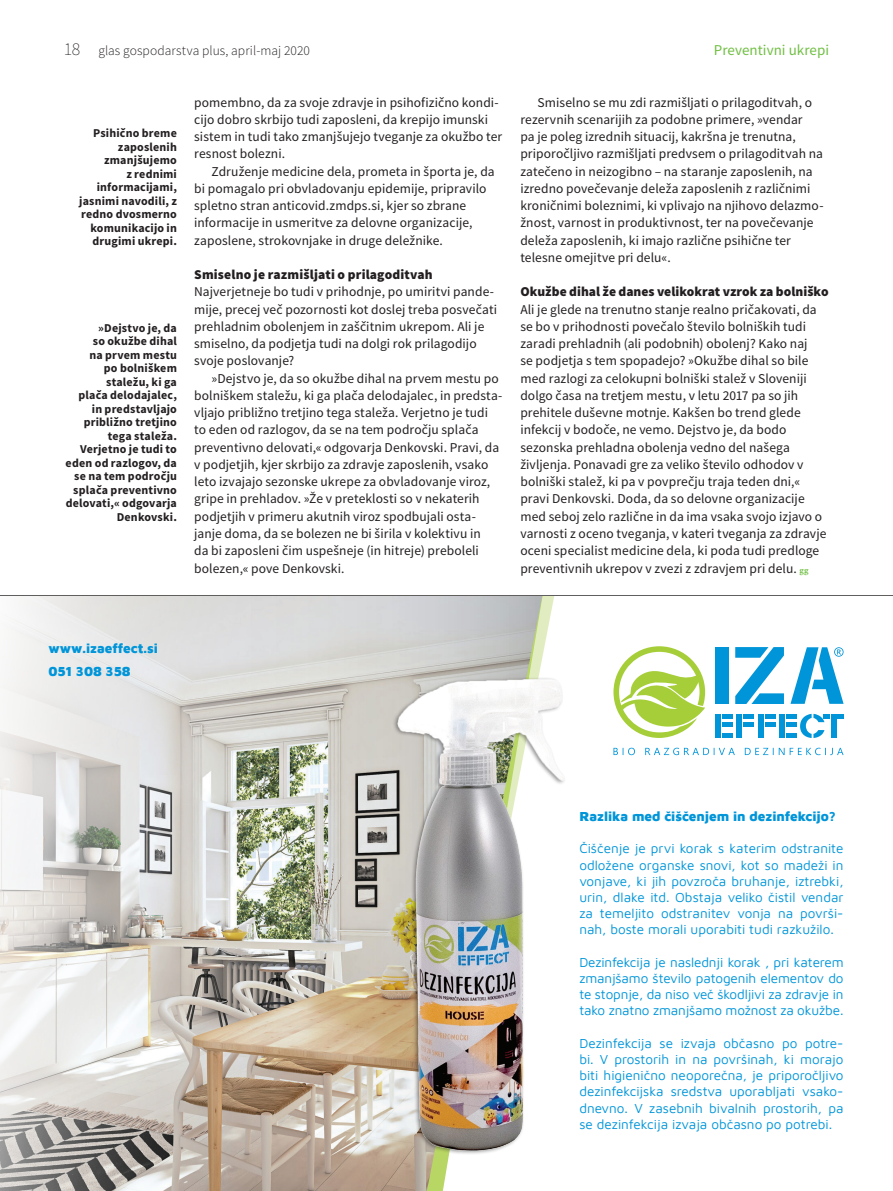
<style>
.page{position:relative;width:893px;height:1191px;background:#fff}
.page>*{position:absolute;margin:0;border:0;box-sizing:border-box;transform-origin:0 0}
.t1{font:15px "Source Sans Pro";letter-spacing:.005em;color:#71bf44}
.besedilo{font:13.5px/17.2px "Source Sans Pro";letter-spacing:.005em;color:#231f20}
.besedilo_prvi{font:13.5px/17.2px "Source Sans Pro";letter-spacing:.005em;color:#231f20}
.t2{font:13.5px/16.2px "Maven Pro";color:#0095d9;text-align:justify}
.mednaslov{font:900 13.5px "Source Sans Pro";letter-spacing:.005em;color:#231f20}
.t3{font:900 13.5px/22.5px "Maven Pro";color:#0095d9}
.t4{font:300 13.5px "Source Sans Pro";letter-spacing:.005em;color:#231f20}
.rob_poudarek{font:700 12px/13.5px "Source Sans Pro";letter-spacing:.015em;color:#231f20;text-align:right}
.s1{font-weight:200;font-size:18px}
.s2{font-family:"Minion Pro";font-weight:700;font-size:9px;color:#71bf44}
</style>
<div class="page">
<div style="left:831px;top:714px;width:5px;height:24px;background:#0095d9"></div>
<svg style="left:837px;top:714px;width:6px;height:5px"></svg>
<hr style="left:787px;top:722px;width:10px;height:4px;background:#0095d9">
<div style="left:787px;top:733px;width:10px;height:5px;background:#0095d9"></div>
<div style="left:779px;top:714px;width:6px;height:24px;background:#0095d9"></div>
<hr style="left:787px;top:714px;width:10px;height:4px;background:#0095d9">
<hr style="left:765px;top:722px;width:10px;height:4px;background:#0095d9">
<div style="left:758px;top:714px;width:5px;height:24px;background:#0095d9"></div>
<hr style="left:765px;top:714px;width:10px;height:4px;background:#0095d9">
<hr style="left:722px;top:722px;width:11px;height:4px;background:#0095d9">
<div style="left:722px;top:733px;width:11px;height:5px;background:#0095d9"></div>
<div style="left:715px;top:714px;width:6px;height:24px;background:#0095d9"></div>
<hr style="left:722px;top:714px;width:11px;height:4px;background:#0095d9">
<hr style="left:744px;top:722px;width:10px;height:4px;background:#0095d9">
<div style="left:736px;top:714px;width:6px;height:24px;background:#0095d9"></div>
<hr style="left:744px;top:714px;width:10px;height:4px;background:#0095d9">
<svg style="left:800px;top:714px;width:30px;height:24px"></svg>
<svg style="left:618px;top:646px;width:87px;height:92px"></svg>
<svg style="left:735px;top:647px;width:49px;height:57px"></svg>
<div style="left:715px;top:647px;width:14px;height:57px;background:#0095d9"></div>
<svg style="left:790px;top:647px;width:54px;height:57px"></svg>
<svg style="left:622px;top:747px;width:222px;height:8px"></svg>
<img style="left:251px;top:596px;width:293px;height:595px">
<img style="left:341px;top:627px;width:277px;height:531px">
<svg style="left:0;top:596px;width:251px;height:595px"></svg>
<hr style="left:0;top:595px;width:893px;height:1px;background:#615e5e">
<p class="t4" style="left:64px;top:42px;width:248px"><span class="s1">18</span> glas gospodarstva plus, april-maj 2020</p>
<p class="t1" style="left:714px;top:40px;width:117px">Preventivni ukrepi</p>
<p class="rob_poudarek" style="left:79px;top:126px;width:99px">Psihično breme zaposlenih zmanjšujemo<br>z rednimi informacijami, jasnimi navodili, z redno dvosmerno komunikacijo in drugimi ukrepi.</p>
<p class="rob_poudarek" style="left:66px;top:321px;width:113px">»Dejstvo je, da<br>so okužbe dihal<br>na prvem mestu<br>po bolniškem staležu, ki ga<br>plača delodajalec, in predstavljajo približno tretjino tega staleža.<br>Verjetno je tudi to eden od razlogov, da se na tem področju splača preventivno delovati,« odgovarja<br>Denkovski.</p>
<p class="besedilo_prvi" style="left:194px;top:93px;width:310px">pomembno, da za svoje zdravje in psihofizično kondi&shy;cijo dobro skrbijo tudi zaposleni, da krepijo imunski sistem in tudi tako zmanjšujejo tveganje za okužbo ter resnost bolezni.</p>
<p class="besedilo" style="left:194px;top:162px;width:302px;text-indent:17px">Združenje medicine dela, prometa in športa je, da bi pomagalo pri obvladovanju epidemije, pripravilo spletno stran anticovid.zmdps.si, kjer so zbrane informacije in usmeritve za delovne organizacije, zaposlene, strokovnjake in druge deležnike.</p>
<p class="mednaslov" style="left:194px;top:265px;width:240px">Smiselno je razmišljati o prilagoditvah</p>
<p class="besedilo_prvi" style="left:194px;top:283px;width:304px">Najverjetneje bo tudi v prihodnje, po umiritvi pande&shy;mije, precej več pozornosti kot doslej treba posvečati prehladnim obolenjem in zaščitnim ukrepom. Ali je smiselno, da podjetja tudi na dolgi rok prilagodijo svoje poslovanje?</p>
<p class="besedilo" style="left:194px;top:369px;width:310px;text-indent:17px">»Dejstvo je, da so okužbe dihal na prvem mestu po bolniškem staležu, ki ga plača delodajalec, in predsta&shy;vljajo približno tretjino tega staleža. Verjetno je tudi to eden od razlogov, da se na tem področju splača preventivno delovati,« odgovarja Denkovski. Pravi, da v podjetjih, kjer skrbijo za zdravje zaposlenih, vsako leto izvajajo sezonske ukrepe za obvladovanje viroz, gripe in prehladov. »Že v preteklosti so v nekaterih podjetjih v primeru akutnih viroz spodbujali osta&shy;janje doma, da se bolezen ne bi širila v kolektivu in<br>da bi zaposleni čim uspešneje (in hitreje) preboleli bolezen,« pove Denkovski.</p>
<p class="besedilo" style="left:520px;top:93px;width:305px;text-indent:17px">Smiselno se mu zdi razmišljati o prilagoditvah, o rezervnih scenarijih za podobne primere, »vendar<br>pa je poleg izrednih situacij, kakršna je trenutna, priporočljivo razmišljati predvsem o prilagoditvah na zatečeno in neizogibno – na staranje zaposlenih, na izredno povečevanje deleža zaposlenih z različnimi kroničnimi boleznimi, ki vplivajo na njihovo delazmo&shy;žnost, varnost in produktivnost, ter na povečevanje deleža zaposlenih, ki imajo različne psihične ter telesne omejitve pri delu«.</p>
<p class="mednaslov" style="left:520px;top:282px;width:310px">Okužbe dihal že danes velikokrat vzrok za bolniško</p>
<p class="besedilo_prvi" style="left:520px;top:300px;width:308px">Ali je glede na trenutno stanje realno pričakovati, da se bo v prihodnosti povečalo število bolniških tudi zaradi prehladnih (ali podobnih) obolenj? Kako naj<br>se podjetja s tem spopadejo? »Okužbe dihal so bile med razlogi za celokupni bolniški stalež v Sloveniji dolgo časa na tretjem mestu, v letu 2017 pa so jih prehitele duševne motnje. Kakšen bo trend glede infekcij v bodoče, ne vemo. Dejstvo je, da bodo sezonska prehladna obolenja vedno del našega življenja. Ponavadi gre za veliko število odhodov v bolniški stalež, ki pa v povprečju traja teden dni,« pravi Denkovski. Doda, da so delovne organizacije med seboj zelo različne in da ima vsaka svojo izjavo o varnosti z oceno tveganja, v kateri tveganja za zdravje oceni specialist medicine dela, ki poda tudi predloge preventivnih ukrepov v zvezi z zdravjem pri delu. <span class="s2">gg</span></p>
<p class="t3" style="left:48px;top:636px;width:111px">www.izaeffect.si<br>051 308 358</p>
<p class="t3" style="left:579px;top:804px;width:258px">Razlika med čiščenjem in dezinfekcijo?</p>
<p class="t2" style="left:579px;top:839px;width:266px">Čiščenje je prvi korak s katerim odstranite odložene organske snovi, kot so madeži in vonjave, ki jih povzroča bruhanje, iztrebki, urin, dlake itd. Obstaja veliko čistil vendar za temeljito odstranitev vonja na površi&shy;nah, boste morali uporabiti tudi razkužilo.</p>
<p class="t2" style="left:579px;top:953px;width:266px">Dezinfekcija je naslednji korak , pri katerem zmanjšamo število patogenih elementov do te stopnje, da niso več škodljivi za zdravje in tako znatno zmanjšamo možnost za okužbe.</p>
<p class="t2" style="left:579px;top:1034px;width:266px">Dezinfekcija se izvaja občasno po potre&shy;bi. V prostorih in na površinah, ki morajo biti higienično neoporečna, je priporočljivo dezinfekcijska sredstva uporabljati vsako&shy;dnevno. V zasebnih bivalnih prostorih, pa se dezinfekcija izvaja občasno po potrebi.</p>
</div>
